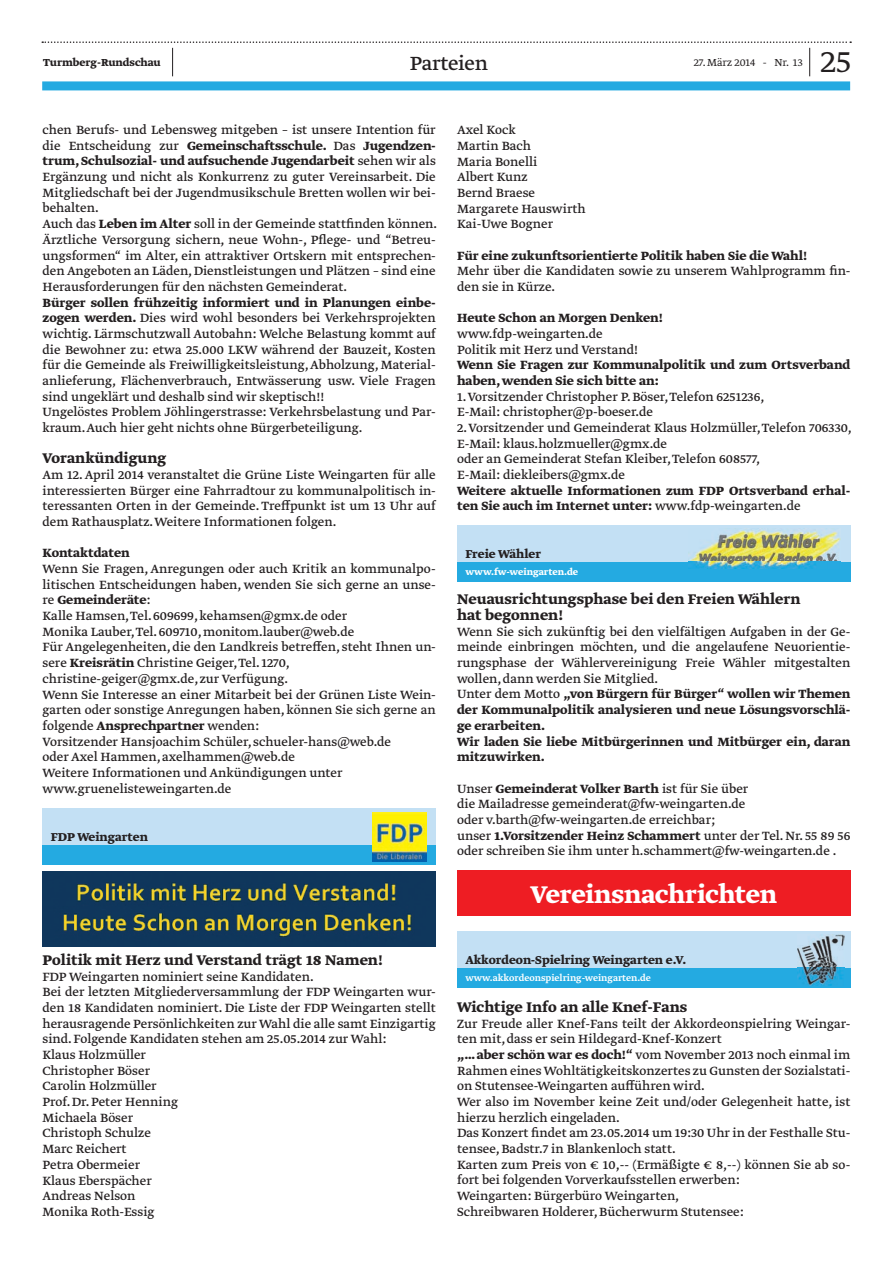
<style>
.page{position:relative;width:893px;height:1263px;background:#fff}
.page>*{position:absolute;margin:0;border:0;box-sizing:border-box;transform-origin:0 0}
.t1{font:300 36px "Greta Text Std";color:#231f20}
.t2{font:700 28.5px "Greta Text Std";letter-spacing:-.01em;color:#fff}
.t3{font:22.5px "Greta Text Std";letter-spacing:-.015em;color:#231f20}
.t4{font:16.5px/15.8px "Greta Text Std Bold Min";color:#231f20}
.t5{font:14.1px/15.8px "Greta Text Std";color:#231f20}
.t6{font:700 14.1px/15.8px "Greta Text Std";color:#231f20}
.t7{font:700 13.5px "Greta Text Std";color:#231f20}
.t8{font:700 12px "Greta Text Std";color:#231f20}
.t9{font:300 12px "Greta Text Std";color:#231f20}
.t10{font:500 10.5px "Greta Text Std";color:#fff}
.t11{font:700 10.5px "Greta Text Std";color:#fff}
.s1{font-weight:700}
.s2{font-weight:400}
</style>
<div class="page">
<div style="left:42px;top:81px;width:808px;height:9px;background:#24aae1"></div>
<svg style="left:42px;top:41px;width:809px;height:35px"></svg>
<div style="left:43px;top:808px;width:393px;height:57px;background:#c3e0f4"></div>
<div style="left:43px;top:845px;width:393px;height:20px;background:#24aae1"></div>
<img style="left:373px;top:812px;width:53px;height:49px">
<img style="left:43px;top:871px;width:393px;height:75px">
<div style="left:457px;top:525px;width:393px;height:57px;background:#c3e0f4"></div>
<div style="left:457px;top:562px;width:393px;height:20px;background:#24aae1"></div>
<img style="left:689px;top:530px;width:152px;height:38px">
<div style="left:457px;top:870px;width:393px;height:45px;background:#ee1d23"></div>
<div style="left:457px;top:931px;width:393px;height:57px;background:#c3e0f4"></div>
<div style="left:457px;top:968px;width:393px;height:20px;background:#24aae1"></div>
<img style="left:797px;top:934px;width:47px;height:51px">
<p class="t8" style="left:43px;top:56px;width:119px">Turmberg-Rundschau</p>
<h3 class="t3" style="left:410px;top:54px;width:80px">Parteien</h3>
<p class="t9" style="left:694px;top:56px;width:110px">27. März 2014 - Nr. 13</p>
<h1 class="t1" style="left:821px;top:41px;width:32px">25</h1>
<p class="t5" style="left:43px;top:123px;width:396px">chen Berufs- und Lebensweg mitgeben – ist unsere Intention fü r die Entscheidung zur <span class="s1">Gemeinschaftsschule.</span> Das <span class="s1">Jugendzen&shy;trum, Schulsozial- und aufsuchende Jugendarbeit</span> sehen wir als Ergänzung und nicht als Konkurrenz zu guter Vereinsarbeit. Die Mitgliedschaft bei der Jugendmusikschule Bretten wollen wir bei&shy;behalten.<br>Auch das <span class="s1">Leben im Alter</span> soll in der Gemeinde stattfinden können.<br>Ärztliche Versorgung sichern, neue Wohn-, Pflege- und “Betreu&shy;ungsformen“ im Alter, ein attraktiver Ortskern mit entsprechen&shy;den Angeboten an Läden, Dienstleistungen und Plätzen – sind eine Herausforderungen fü r den nächsten Gemeinderat.</p>
<p class="t5" style="left:43px;top:295px;width:395px"><span class="s1">Bü rger sollen frü hzeitig informiert und in Planungen einbe&shy;zogen werden.</span> Dies wird wohl besonders bei Verkehrsprojekten wichtig. Lärmschutzwall Autobahn: Welche Belastung kommt auf die Bewohner zu: etwa 25.000 LKW während der Bauzeit, Kosten fü r die Gemeinde als Freiwilligkeitsleistung, Abholzung, Material&shy;anlieferung, Flächenverbrauch, Entwässerung usw. Viele Fragen sind ungeklärt und deshalb sind wir skeptisch!!<br>Ungelöstes Problem Jöhlingerstrasse: Verkehrsbelastung und Par&shy;kraum. Auch hier geht nichts ohne Bü rgerbeteiligung.</p>
<p class="t4" style="left:43px;top:451px;width:125px">Vorankü ndigung</p>
<p class="t5" style="left:43px;top:467px;width:395px;text-align:justify">Am 12. April 2014 veranstaltet die Grü ne Liste Weingarten fü r alle interessierten Bü rger eine Fahrradtour zu kommunalpolitisch in&shy;teressanten Orten in der Gemeinde. Treffpunkt ist um 13 Uhr auf dem Rathausplatz. Weitere Informationen folgen.</p>
<p class="t6" style="left:43px;top:546px;width:89px">Kontaktdaten</p>
<p class="t5" style="left:43px;top:562px;width:395px">Wenn Sie Fragen, Anregungen oder auch Kritik an kommunalpo&shy;litischen Entscheidungen haben, wenden Sie sich gerne an unse&shy;re <span class="s1">Gemeinderäte</span>:<br>Kalle Hamsen, Tel. 609699, kehamsen@gmx.de oder<br>Monika Lauber, Tel. 609710, monitom.lauber@web.de<br>Fü r Angelegenheiten, die den Landkreis betreffen, steht Ihnen un&shy;sere <span class="s1">Kreisrätin</span> Christine Geiger, Tel. 1270, christine-geiger@gmx.de, zur Verfü gung.<br>Wenn Sie Interesse an einer Mitarbeit bei der Grü nen Liste Wein&shy;garten oder sonstige Anregungen haben, können Sie sich gerne an folgende <span class="s1">Ansprechpartner</span> wenden:<br>Vorsitzender Hansjoachim Schü ler, schueler-hans@web.de<br>oder Axel Hammen, axelhammen@web.de<br>Weitere Informationen und Ankü ndigungen unter www.gruenelisteweingarten.de</p>
<p class="t7" style="left:51px;top:829px;width:99px">FDP Weingarten</p>
<p class="t4" style="left:43px;top:953px;width:342px">Politik mit Herz und Verstand trägt 18 Namen!</p>
<p class="t5" style="left:43px;top:969px;width:395px">FDP Weingarten nominiert seine Kandidaten.<br>Bei der letzten Mitgliederversammlung der FDP Weingarten wur&shy;den 18 Kandidaten nominiert. Die Liste der FDP Weingarten stellt herausragende Persönlichkeiten zur Wahl die alle samt Einzigartig sind. Folgende Kandidaten stehen am 25.05.2014 zur Wahl:<br>Klaus Holzmü ller<br>Christopher Böser<br>Carolin Holzmü ller<br>Prof. Dr. Peter Henning<br>Michaela Böser<br>Christoph Schulze<br>Marc Reichert<br>Petra Obermeier<br>Klaus Eberspächer<br>Andreas Nelson<br>Monika Roth-Essig</p>
<p class="t5" style="left:457px;top:123px;width:130px">Axel Kock<br>Martin Bach<br>Maria Bonelli<br>Albert Kunz<br>Bernd Braese<br>Margarete Hauswirth<br>Kai-Uwe Bogner</p>
<p class="t6" style="left:457px;top:248px;width:352px">Fü r eine zukunftsorientierte Politik haben Sie die Wahl!</p>
<p class="t5" style="left:457px;top:264px;width:395px">Mehr ü ber die Kandidaten sowie zu unserem Wahlprogramm fin&shy;den sie in Kü rze.</p>
<p class="t6" style="left:457px;top:311px;width:207px">Heute Schon an Morgen Denken!</p>
<p class="t5" style="left:457px;top:327px;width:183px">www.fdp-weingarten.de<br>Politik mit Herz und Verstand!</p>
<p class="t6" style="left:457px;top:358px;width:395px">Wenn Sie Fragen zur Kommunalpolitik und zum Ortsverband haben, wenden Sie sich bitte an:</p>
<p class="t5" style="left:457px;top:389px;width:309px">1. Vorsitzender Christopher P. Böser, Telefon 6251236,<br>E-Mail: christopher@p-boeser.de</p>
<p class="t5" style="left:457px;top:421px;width:396px">2. Vorsitzender und Gemeinderat Klaus Holzmü ller, Telefon 706330, E-Mail: klaus.holzmueller@gmx.de<br>oder an Gemeinderat Stefan Kleiber, Telefon 608577,<br>E-Mail: diekleibers@gmx.de</p>
<p class="t6" style="left:457px;top:483px;width:395px">Weitere aktuelle Informationen zum FDP Ortsverband erhal&shy;ten Sie auch im Internet unter: <span class="s2">www.fdp-weingarten.de</span></p>
<p class="t7" style="left:465px;top:546px;width:77px">Freie Wähler</p>
<p class="t11" style="left:465px;top:565px;width:114px">www.fw-weingarten.de</p>
<p class="t4" style="left:457px;top:592px;width:345px">Neuausrichtungsphase bei den Freien Wählern hat begonnen!</p>
<p class="t5" style="left:457px;top:624px;width:395px">Wenn Sie sich zukü nftig bei den vielfältigen Aufgaben in der Ge&shy;meinde einbringen möchten, und die angelaufene Neuorientie&shy;rungsphase der Wählervereinigung Freie Wähler mitgestalten wollen, dann werden Sie Mitglied.<br>Unter dem Motto <span class="s1">„von Bü rgern fü r Bü rger“ wollen wir Themen der Kommunalpolitik analysieren und neue Lösungsvorschlä&shy;ge erarbeiten.<br>Wir laden Sie liebe Mitbü rgerinnen und Mitbü rger ein, daran mitzuwirken.</span></p>
<p class="t5" style="left:457px;top:781px;width:395px">Unser <span class="s1">Gemeinderat Volker Barth</span> ist fü r Sie ü ber<br>die Mailadresse gemeinderat@fw-weingarten.de<br>oder v.barth@fw-weingarten.de erreichbar;<br>unser <span class="s1">1.Vorsitzender Heinz Schammert</span> unter der Tel. Nr. 55 89 56 oder schreiben Sie ihm unter h.schammert@fw-weingarten.de .</p>
<h2 class="t2" style="left:531px;top:877px;width:248px">Vereinsnachrichten</h2>
<p class="t7" style="left:465px;top:951px;width:222px">Akkordeon-Spielring Weingarten e.V.</p>
<p class="t10" style="left:465px;top:973px;width:187px">www.akkordeonspielring-weingarten.de</p>
<p class="t4" style="left:457px;top:1000px;width:232px">Wichtige Info an alle Knef-Fans</p>
<p class="t5" style="left:457px;top:1016px;width:395px">Zur Freude aller Knef-Fans teilt der Akkordeonspielring Weingar&shy;ten mit, dass er sein Hildegard-Knef-Konzert<br><span class="s1">„… aber schön war es doch!“</span> vom November 2013 noch einmal im Rahmen eines Wohltätigkeitskonzertes zu Gunsten der Sozialstati&shy;on Stutensee-Weingarten auffü hren wird.<br>Wer also im November keine Zeit und/oder Gelegenheit hatte, ist hierzu herzlich eingeladen.<br>Das Konzert findet am 23.05.2014 um 19:30 Uhr in der Festhalle Stu&shy;tensee, Badstr.7 in Blankenloch statt.<br>Karten zum Preis von € 10,-- (Ermäßigte € 8,--) können Sie ab so&shy;fort bei folgenden Vorverkaufsstellen erwerben:<br>Weingarten: Bü rgerbü ro Weingarten,<br>Schreibwaren Holderer, Bü cherwurm Stutensee:</p>
</div>
